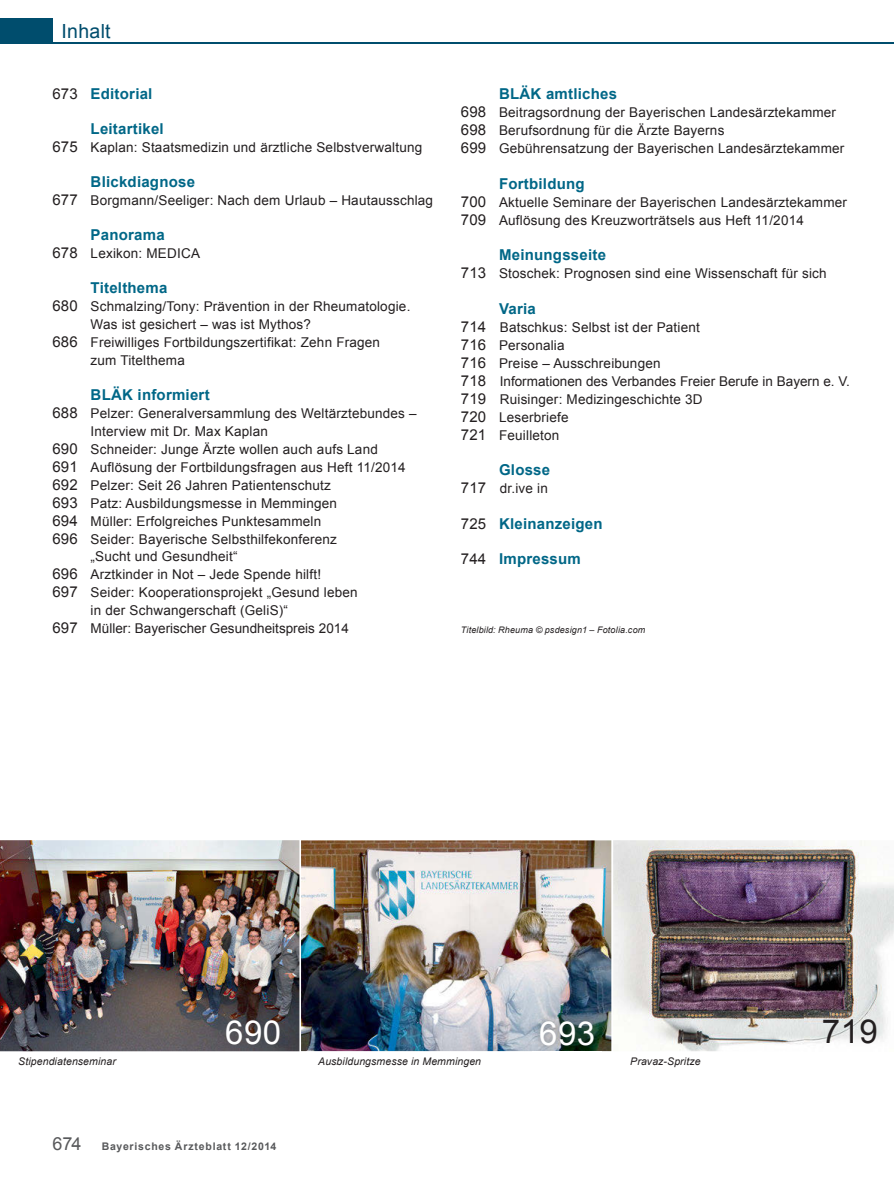
<style>
.page{position:relative;width:894px;height:1190px;background:#fff}
.page>*{position:absolute;margin:0;border:0;box-sizing:border-box;transform-origin:0 0}
.t1{font:33px "Arial";letter-spacing:.015em;color:#fff}
.t2{font:33px "Arial";color:#231f20}
.t3{font:19.5px "Arial";letter-spacing:.015em;color:#004d6d}
.t4{font:700 15px "Arial";letter-spacing:.015em;color:#006787}
.t5{font:13.5px/18px "Arial";letter-spacing:.015em;color:#231f20}
.t6{font:italic 10.5px "Arial";letter-spacing:.01em;color:#231f20}
.t7{font:700 10.5px "Arial";letter-spacing:.075em;color:#58595b}
.t8{font:italic 9px "Arial";letter-spacing:.02em;color:#231f20}
.s1{font-weight:400;color:#231f20}
.s2{font-size:15px}
.s3{font-weight:400;font-size:18px}
</style>
<div class="page">
<div style="left:0;top:18px;width:53px;height:26px;background:#004d6d"></div>
<hr style="left:26px;top:42px;width:867px;height:2px;background:#004d6d">
<img style="left:613px;top:840px;width:280px;height:211px">
<img style="left:299px;top:840px;width:313px;height:212px">
<img style="left:533px;top:1014px;width:68px;height:38px">
<img style="left:0;top:840px;width:299px;height:211px">
<img style="left:804px;top:1000px;width:89px;height:51px">
<img style="left:219px;top:1012px;width:68px;height:38px">
<h2 class="t3" style="left:62px;top:20px;width:51px">Inhalt</h2>
<p class="t4" style="left:52px;top:86px;width:102px"><span class="s1">673</span> Editorial</p>
<p class="t4" style="left:91px;top:121px;width:75px">Leitartikel</p>
<p class="t5" style="left:52px;top:139px;width:371px"><span class="s2">675</span> Kaplan: Staatsmedizin und ärztliche Selbstverwaltung</p>
<p class="t4" style="left:91px;top:174px;width:106px">Blickdiagnose</p>
<p class="t5" style="left:52px;top:192px;width:382px"><span class="s2">677</span> Borgmann/Seeliger: Nach dem Urlaub – Hautausschlag</p>
<p class="t4" style="left:91px;top:227px;width:76px">Panorama</p>
<p class="t5" style="left:52px;top:245px;width:149px"><span class="s2">678</span> Lexikon: MEDICA</p>
<p class="t4" style="left:91px;top:280px;width:78px">Titelthema</p>
<p class="t5" style="left:52px;top:298px;width:359px"><span class="s2">680</span> Schmalzing/Tony: Prävention in der Rheumatologie.</p>
<p class="t5" style="left:91px;top:316px;width:222px">Was ist gesichert – was ist Mythos?</p>
<p class="t5" style="left:52px;top:334px;width:329px"><span class="s2">686</span> Freiwilliges Fortbildungszertifikat: Zehn Fragen</p>
<p class="t5" style="left:91px;top:352px;width:96px">zum Titelthema</p>
<p class="t4" style="left:91px;top:387px;width:120px">BLÄK informiert</p>
<p class="t5" style="left:52px;top:405px;width:366px"><span class="s2">688</span> Pelzer: Generalversammlung des Weltärztebundes –</p>
<p class="t5" style="left:91px;top:423px;width:179px">Interview mit Dr. Max Kaplan</p>
<p class="t5" style="left:52px;top:441px;width:327px"><span class="s2">690</span> Schneider: Junge Ärzte wollen auch aufs Land</p>
<p class="t5" style="left:52px;top:459px;width:355px"><span class="s2">691</span> Auflösung der Fortbildungsfragen aus Heft 11/2014</p>
<p class="t5" style="left:52px;top:477px;width:280px"><span class="s2">692</span> Pelzer: Seit 26 Jahren Patientenschutz</p>
<p class="t5" style="left:52px;top:495px;width:286px"><span class="s2">693</span> Patz: Ausbildungsmesse in Memmingen</p>
<p class="t5" style="left:52px;top:513px;width:270px"><span class="s2">694</span> Müller: Erfolgreiches Punktesammeln</p>
<p class="t5" style="left:52px;top:531px;width:286px"><span class="s2">696</span> Seider: Bayerische Selbsthilfekonferenz</p>
<p class="t5" style="left:91px;top:547px;width:148px">„Sucht und Gesundheit“</p>
<p class="t5" style="left:52px;top:565px;width:270px"><span class="s2">696</span> Arztkinder in Not – Jede Spende hilft!</p>
<p class="t5" style="left:52px;top:583px;width:307px"><span class="s2">697</span> Seider: Kooperationsprojekt „Gesund leben</p>
<p class="t5" style="left:91px;top:601px;width:199px">in der Schwangerschaft (GeliS)“</p>
<p class="t5" style="left:52px;top:619px;width:298px"><span class="s2">697</span> Müller: Bayerischer Gesundheitspreis 2014</p>
<p class="t4" style="left:499px;top:86px;width:119px">BLÄK amtliches</p>
<p class="t5" style="left:460px;top:104px;width:385px"><span class="s2">698</span> Beitragsordnung der Bayerischen Landesärztekammer<br><span class="s2">698</span> Berufsordnung für die Ärzte Bayerns<br><span class="s2">699</span> Gebührensatzung der Bayerischen Landesärztekammer</p>
<p class="t4" style="left:499px;top:175px;width:87px">Fortbildung</p>
<p class="t5" style="left:460px;top:193px;width:388px"><span class="s2">700</span> Aktuelle Seminare der Bayerischen Landesärztekammer<br><span class="s2">709</span> Auflösung des Kreuzworträtsels aus Heft 11/2014</p>
<p class="t4" style="left:499px;top:247px;width:108px">Meinungsseite</p>
<p class="t5" style="left:460px;top:265px;width:367px"><span class="s2">713</span> Stoschek: Prognosen sind eine Wissenschaft für sich</p>
<p class="t4" style="left:499px;top:300px;width:38px">Varia</p>
<p class="t5" style="left:460px;top:318px;width:390px"><span class="s2">714</span> Batschkus: Selbst ist der Patient<br><span class="s2">716</span> Personalia<br><span class="s2">716</span> Preise – Ausschreibungen<br><span class="s2">718</span> Informationen des Verbandes Freier Berufe in Bayern e. V.<br><span class="s2">719</span> Ruisinger: Medizingeschichte 3D<br><span class="s2">720</span> Leserbriefe<br><span class="s2">721</span> Feuilleton</p>
<p class="t4" style="left:499px;top:462px;width:53px">Glosse</p>
<p class="t5" style="left:460px;top:479px;width:89px"><span class="s2">717</span> dr.ive in</p>
<p class="t4" style="left:460px;top:515px;width:143px"><span class="s1">725</span> Kleinanzeigen</p>
<p class="t4" style="left:460px;top:550px;width:122px"><span class="s1">744</span> Impressum</p>
<p class="t8" style="left:460px;top:625px;width:186px">Titelbild: Rheuma © psdesign1 – Fotolia.com</p>
<h1 class="t1" style="left:225px;top:1014px;width:58px">690</h1>
<h1 class="t1" style="left:539px;top:1015px;width:58px">693</h1>
<h1 class="t2" style="left:821px;top:1013px;width:58px">719</h1>
<p class="t6" style="left:18px;top:1056px;width:99px">Stipendiatenseminar</p>
<p class="t6" style="left:318px;top:1056px;width:164px">Ausbildungsmesse in Memmingen</p>
<p class="t6" style="left:630px;top:1056px;width:72px">Pravaz-Spritze</p>
<p class="t7" style="left:52px;top:1141px;width:225px"><span class="s3">674</span> Bayerisches Ärzteblatt 12/2014</p>
</div>
